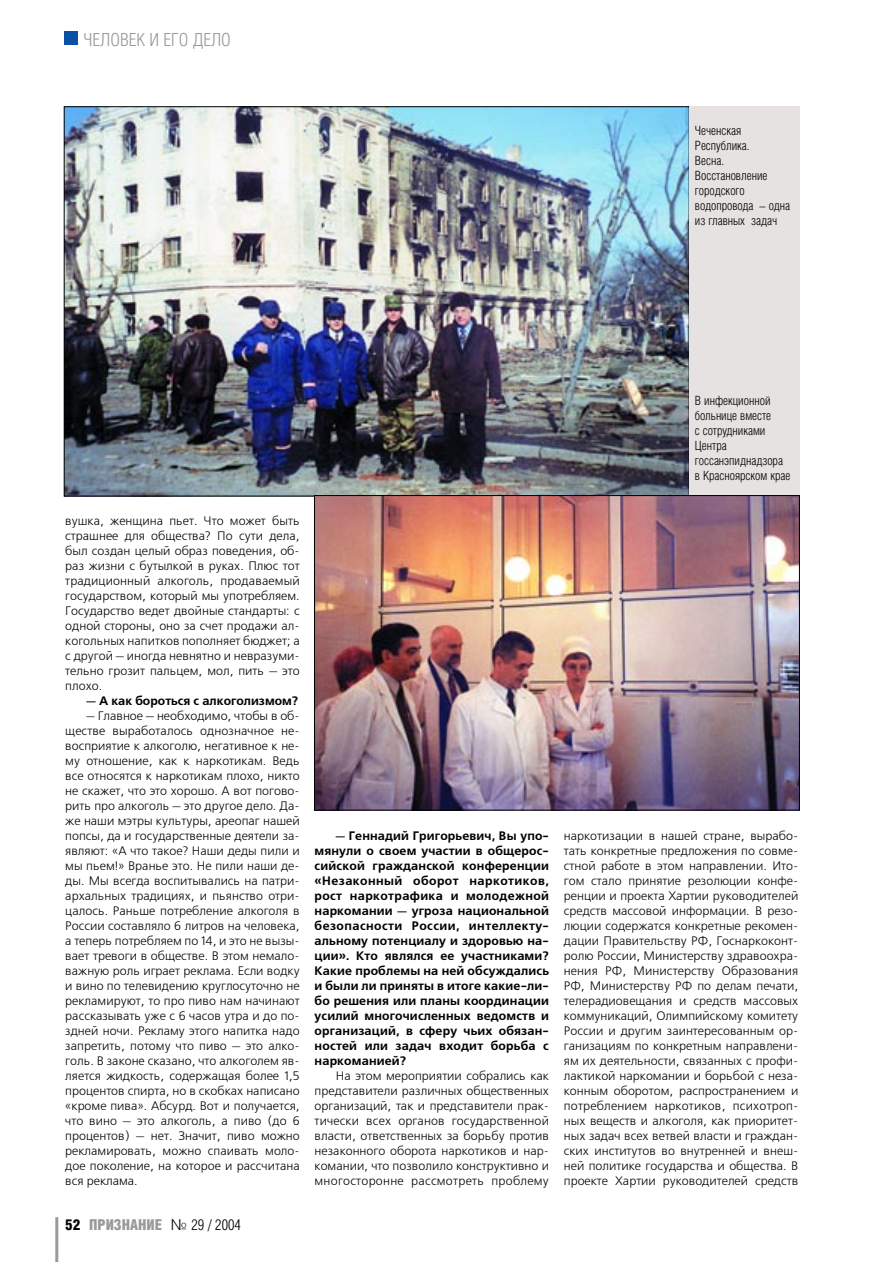
<style>
.page{position:relative;width:893px;height:1262px;background:#fff}
.page>*{position:absolute;margin:0;border:0;box-sizing:border-box;transform-origin:0 0}
.t1{font:300 18px "Helios Cond";color:#999}
.t2{font:900 15px "Helios Cond";color:#999}
.t3{font:300 12.75px/15px "Helios Cond";color:#000}
.t4{font:12.3px/15px "Free Set C";color:#000;text-align:justify}
.t5{font:700 12.3px/15px "Free Set C";letter-spacing:.01em;color:#000;text-align:justify}
.s1{font-family:"New Baskerville C"}
.s2{color:#000}
.s3{font-family:"Helios";font-weight:300;color:#000}
.s4{font-weight:300;color:#000}
</style>
<div class="page">
<hr style="left:55px;top:1217px;width:3px;height:45px;background:#999">
<div style="left:64px;top:31px;width:13px;height:14px;background:#0a51a1"></div>
<img style="left:66px;top:108px;width:621px;height:386px">
<div style="left:689px;top:106px;width:110px;height:395px;background:#e5e2e1"></div>
<img style="left:316px;top:497px;width:481px;height:311px">
<div style="left:314px;top:495px;width:485px;height:315px;border:1px solid #000"></div>
<h1 class="t1" style="left:84px;top:34px;width:149px">ЧЕЛОВЕК И ЕГО ДЕЛО</h1>
<p class="t3" style="left:695px;top:125px;width:97px">Чеченская<br>Республика.<br>Весна.<br>Восстановление городского водопровода – одна из главных задач</p>
<p class="t4" style="left:65px;top:514px;width:236px">вушка, женщина пьет. Что может быть страшнее для общества? По сути дела, был создан целый образ поведения, об&shy;раз жизни с бутылкой в руках. Плюс тот традиционный алкоголь, продаваемый государством, который мы употребляем.<br>Государство ведет двойные стандарты: с одной стороны, оно за счет продажи ал&shy;когольных напитков пополняет бюджет; а с другой <span class="s1">—</span> иногда невнятно и невразуми&shy;тельно грозит пальцем, мол, пить <span class="s1">—</span> это плохо.</p>
<p class="t5" style="left:87px;top:694px;width:213px"><span class="s1">—</span> А как бороться с алкоголизмом?</p>
<p class="t4" style="left:65px;top:709px;width:236px;text-indent:21px"><span class="s1">—</span> Главное <span class="s1">—</span> необходимо, чтобы в об&shy;ществе выработалось однозначное не&shy;восприятие к алкоголю, негативное к не&shy;му отношение, как к наркотикам. Ведь все относятся к наркотикам плохо, никто не скажет, что это хорошо. А вот погово&shy;рить про алкоголь <span class="s1">—</span> это другое дело. Да&shy;же наши мэтры культуры, ареопаг нашей попсы, да и государственные деятели за&shy;являют: «А что такое? Наши деды пили и мы пьем!» Вранье это. Не пили наши де&shy;ды. Мы всегда воспитывались на патри&shy;архальных традициях, и пьянство отри&shy;цалось. Раньше потребление алкоголя в России составляло 6 литров на человека, а теперь потребляем по 14, и это не вызы&shy;вает тревоги в обществе. В этом немало&shy;важную роль играет реклама. Если водку и вино по телевидению круглосуточно не рекламируют, то про пиво нам начинают рассказывать уже с 6 часов утра и до по&shy;здней ночи. Рекламу этого напитка надо запретить, потому что пиво <span class="s1">—</span> это алко&shy;голь. В законе сказано, что алкоголем яв&shy;ляется жидкость, содержащая более 1,5 процентов спирта, но в скобках написано «кроме пива». Абсурд. Вот и получается, что вино <span class="s1">—</span> это алкоголь, а пиво (до 6 процентов) <span class="s1">—</span> нет. Значит, пиво можно рекламировать, можно спаивать моло&shy;дое поколение, на которое и рассчитана вся реклама.</p>
<p class="t2" style="left:65px;top:1220px;width:177px"><span class="s2">52</span> ПРИЗНАНИЕ <span class="s3">№</span> <span class="s4">29 / 2004</span></p>
<p class="t3" style="left:695px;top:395px;width:97px">В инфекционной больнице вместе<br>с сотрудниками<br>Центра госсанэпиднадзора в Красноярском крае</p>
<p class="t5" style="left:314px;top:829px;width:236px;text-indent:21px"><span class="s1">—</span> Геннадий Григорьевич, Вы упо&shy;мянули о своем участии в общерос&shy;сийской гражданской конференции «Незаконный оборот наркотиков, рост наркотрафика и молодежной наркомании <span class="s1">—</span> угроза национальной безопасности России, интеллекту&shy;альному потенциалу и здоровью на&shy;ции». Кто являлся ее участниками?<br>Какие проблемы на ней обсуждались и были ли приняты в итоге какие-ли&shy;бо решения или планы координации усилий многочисленных ведомств и организаций, в сферу чьих обязан&shy;ностей или задач входит борьба с наркоманией?</p>
<p class="t4" style="left:314px;top:1069px;width:236px;text-indent:21px">На этом мероприятии собрались как представители различных общественных организаций, так и представители прак&shy;тически всех органов государственной власти, ответственных за борьбу против незаконного оборота наркотиков и нар&shy;комании, что позволило конструктивно и многосторонне рассмотреть проблему</p>
<p class="t4" style="left:564px;top:829px;width:236px">наркотизации в нашей стране, вырабо&shy;тать конкретные предложения по совме&shy;стной работе в этом направлении. Ито&shy;гом стало принятие резолюции конфе&shy;ренции и проекта Хартии руководителей средств массовой информации. В резо&shy;люции содержатся конкретные рекомен&shy;дации Правительству РФ, Госнаркоконт&shy;ролю России, Министерству здравоохра&shy;нения РФ, Министерству Образования РФ, Министерству РФ по делам печати, телерадиовещания и средств массовых коммуникаций, Олимпийскому комитету России и другим заинтересованным ор&shy;ганизациям по конкретным направлени&shy;ям их деятельности, связанных с профи&shy;лактикой наркомании и борьбой с неза&shy;конным оборотом, распространением и потреблением наркотиков, психотроп&shy;ных веществ и алкоголя, как приоритет&shy;ных задач всех ветвей власти и граждан&shy;ских институтов во внутренней и внеш&shy;ней политике государства и общества. В проекте Хартии руководителей средств</p>
</div>
